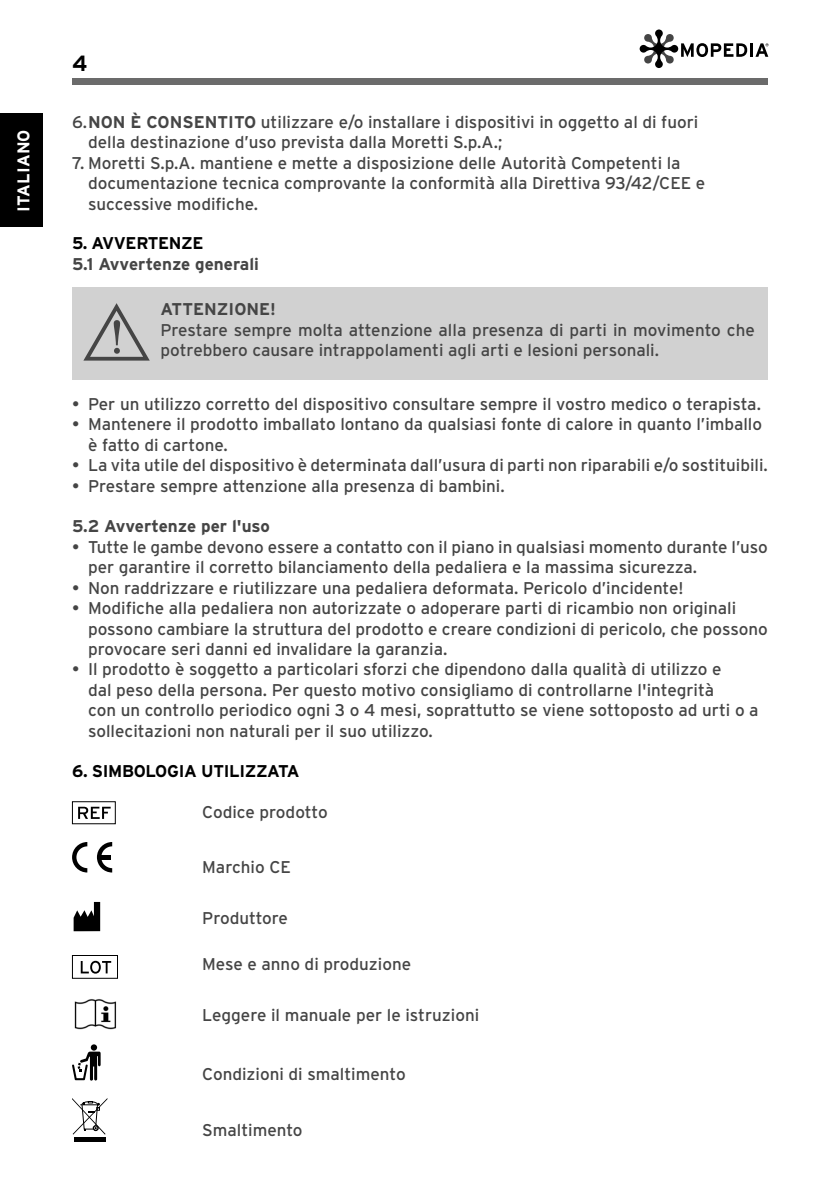
<style>
.page{position:relative;width:840px;height:1191px;background:#fff}
.page>*{position:absolute;margin:0;border:0;box-sizing:border-box;transform-origin:0 0}
.t1{font:700 22px "Interstate";color:#000}
.t2{font:17px/20.4px "Interstate";color:#454545}
.t3{font:700 17px "Interstate";color:#454545}
.t4{font:700 17px "Interstate";letter-spacing:-.02em;color:#000}
.t5{font:700 17px "Interstate";letter-spacing:.005em;color:#fff}
.s1{font-weight:700}
</style>
<div class="page">
<div style="left:72px;top:78px;width:695px;height:7px;background:#6b6b6b"></div>
<svg style="left:639px;top:29px;width:107px;height:39px"></svg>
<hr style="left:749px;top:43px;width:3px;height:14px;background:#000">
<svg style="left:755px;top:43px;width:13px;height:14px"></svg>
<div style="left:0;top:113px;width:43px;height:114px;background:#000"></div>
<div style="left:72px;top:801px;width:44px;height:23px;border:1px solid #000"></div>
<svg style="left:78px;top:806px;width:33px;height:13px"></svg>
<svg style="left:72px;top:842px;width:15px;height:30px"></svg>
<svg style="left:97px;top:842px;width:15px;height:30px"></svg>
<svg style="left:74px;top:902px;width:26px;height:29px"></svg>
<div style="left:72px;top:955px;width:46px;height:23px;border:1px solid #000"></div>
<svg style="left:81px;top:960px;width:30px;height:13px"></svg>
<img style="left:74px;top:999px;width:43px;height:31px">
<svg style="left:72px;top:1044px;width:29px;height:36px"></svg>
<svg style="left:72px;top:1098px;width:35px;height:36px"></svg>
<div style="left:74px;top:1137px;width:31px;height:5px;background:#000"></div>
<div style="left:72px;top:287px;width:695px;height:92px;background:#d1d1d1"></div>
<svg style="left:84px;top:303px;width:66px;height:57px"></svg>
<p class="t5" style="left:14px;top:212px;width:84px;rotate:-90deg">ITALIANO</p>
<p class="t1" style="left:72px;top:51px;width:17px">4</p>
<p class="t2" style="left:88px;top:112px;width:611px;text-indent:-16px">6.<span class="s1">NON È CONSENTITO</span> utilizzare e/o installare i dispositivi in oggetto al di fuori della destinazione d’uso prevista dalla Moretti S.p.A.;</p>
<p class="t2" style="left:88px;top:152px;width:618px;text-indent:-16px">7. Moretti S.p.A. mantiene e mette a disposizione delle Autorità Competenti la documentazione tecnica comprovante la conformità alla Direttiva 93/42/CEE e successive modifiche.</p>
<p class="t4" style="left:72px;top:234px;width:133px">5. AVVERTENZE</p>
<p class="t3" style="left:72px;top:254px;width:188px">5.1 Avvertenze generali</p>
<p class="t3" style="left:160px;top:300px;width:117px">ATTENZIONE!</p>
<p class="t2" style="left:160px;top:319px;width:595px">Prestare sempre molta attenzione alla presenza di parti in movimento che potrebbero causare intrappolamenti agli arti e lesioni personali.</p>
<p class="t2" style="left:72px;top:394px;width:690px">• Per un utilizzo corretto del dispositivo consultare sempre il vostro medico o terapista.</p>
<p class="t2" style="left:88px;top:414px;width:675px;text-indent:-16px">• Mantenere il prodotto imballato lontano da qualsiasi fonte di calore in quanto l’imballo è fatto di cartone.</p>
<p class="t2" style="left:72px;top:455px;width:697px">• La vita utile del dispositivo è determinata dall’usura di parti non riparabili e/o sostituibili.</p>
<p class="t2" style="left:72px;top:475px;width:434px">• Prestare sempre attenzione alla presenza di bambini.</p>
<p class="t3" style="left:72px;top:517px;width:199px">5.2 Avvertenze per l'uso</p>
<p class="t2" style="left:88px;top:536px;width:681px;text-indent:-16px">• Tutte le gambe devono essere a contatto con il piano in qualsiasi momento durante l’uso per garantire il corretto bilanciamento della pedaliera e la massima sicurezza.</p>
<p class="t2" style="left:72px;top:577px;width:612px">• Non raddrizzare e riutilizzare una pedaliera deformata. Pericolo d’incidente!</p>
<p class="t2" style="left:88px;top:598px;width:681px;text-indent:-16px">• Modifiche alla pedaliera non autorizzate o adoperare parti di ricambio non originali possono cambiare la struttura del prodotto e creare condizioni di pericolo, che possono provocare seri danni ed invalidare la garanzia.</p>
<p class="t2" style="left:88px;top:659px;width:671px;text-indent:-16px">• Il prodotto è soggetto a particolari sforzi che dipendono dalla qualità di utilizzo e<br>dal peso della persona. Per questo motivo consigliamo di controllarne l'integrità<br>con un controllo periodico ogni 3 o 4 mesi, soprattutto se viene sottoposto ad urti o a sollecitazioni non naturali per il suo utilizzo.</p>
<p class="t4" style="left:72px;top:762px;width:229px">6. SIMBOLOGIA UTILIZZATA</p>
<p class="t2" style="left:202px;top:802px;width:127px">Codice prodotto</p>
<p class="t2" style="left:202px;top:856px;width:90px">Marchio CE</p>
<p class="t2" style="left:202px;top:907px;width:87px">Produttore</p>
<p class="t2" style="left:202px;top:953px;width:210px">Mese e anno di produzione</p>
<p class="t2" style="left:202px;top:1004px;width:278px">Leggere il manuale per le istruzioni</p>
<p class="t2" style="left:202px;top:1063px;width:205px">Condizioni di smaltimento</p>
<p class="t2" style="left:202px;top:1120px;width:102px">Smaltimento</p>
</div>
